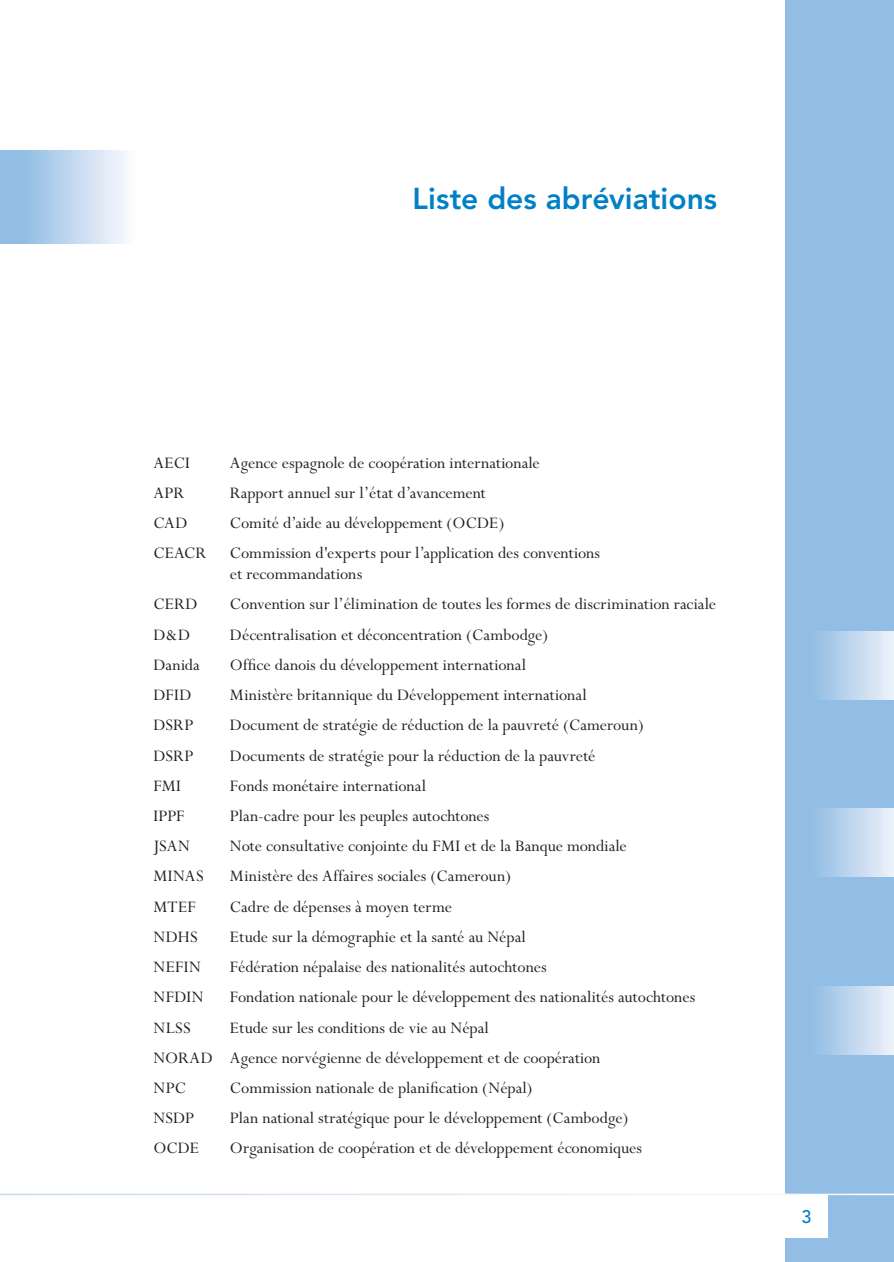
<style>
.page{position:relative;width:894px;height:1262px;background:#fff}
.page>*{position:absolute;margin:0;border:0;box-sizing:border-box;transform-origin:0 0}
.t1{font:800 30px "Avenir";color:#0081c6}
.t2{font:18px/30.2px "Perpetua";color:#231f20}
.t3{font:500 18px "Avenir";color:#0081c6}
</style>
<div class="page">
<div style="left:785px;top:0;width:108px;height:1261px;background:#92bde4"></div>
<div style="left:785px;top:808px;width:108px;height:68px;background:linear-gradient(to right,#80b3e0,#e7eef8)"></div>
<div style="left:785px;top:986px;width:108px;height:68px;background:linear-gradient(to right,#80b3e0,#e7eef8)"></div>
<div style="left:0;top:150px;width:151px;height:94px;background:linear-gradient(to right,#83b3e0,#fff)"></div>
<div style="left:785px;top:631px;width:108px;height:68px;background:linear-gradient(to right,#80b3e0,#e7eef8)"></div>
<div style="left:785px;top:1194px;width:42px;height:43px;background:#fff"></div>
<hr style="left:0;top:1193px;width:893px;height:2px;background:#fff">
<h1 class="t1" style="left:412px;top:181px;width:306px">Liste des abréviations</h1>
<p class="t2" style="left:153px;top:448px;width:38px">AECI</p>
<p class="t2" style="left:230px;top:448px;width:311px">Agence espagnole de coopération internationale</p>
<p class="t2" style="left:153px;top:478px;width:32px">APR</p>
<p class="t2" style="left:230px;top:478px;width:257px">Rapport annuel sur l’état d’avancement</p>
<p class="t2" style="left:153px;top:508px;width:36px">CAD</p>
<p class="t2" style="left:230px;top:508px;width:276px">Comité d’aide au développement (OCDE)</p>
<p class="t2" style="left:153px;top:538px;width:54px">CEACR</p>
<p class="t2" style="left:230px;top:543px;width:371px;line-height:21px">Commission d'experts pour l’application des conventions et recommandations</p>
<p class="t2" style="left:153px;top:590px;width:46px">CERD</p>
<p class="t2" style="left:230px;top:590px;width:487px">Convention sur l’élimination de toutes les formes de discrimination raciale</p>
<p class="t2" style="left:153px;top:620px;width:38px">D&amp;D</p>
<p class="t2" style="left:230px;top:620px;width:319px">Décentralisation et déconcentration (Cambodge)</p>
<p class="t2" style="left:153px;top:650px;width:48px">Danida</p>
<p class="t2" style="left:230px;top:650px;width:297px">Office danois du développement international</p>
<p class="t2" style="left:153px;top:680px;width:40px">DFID</p>
<p class="t2" style="left:230px;top:680px;width:358px">Ministère britannique du Développement international</p>
<p class="t2" style="left:153px;top:710px;width:42px">DSRP</p>
<p class="t2" style="left:230px;top:710px;width:415px">Document de stratégie de réduction de la pauvreté (Cameroun)</p>
<p class="t2" style="left:153px;top:741px;width:42px">DSRP</p>
<p class="t2" style="left:230px;top:741px;width:367px">Documents de stratégie pour la réduction de la pauvreté</p>
<p class="t2" style="left:153px;top:771px;width:29px">FMI</p>
<p class="t2" style="left:230px;top:771px;width:197px">Fonds monétaire international</p>
<p class="t2" style="left:153px;top:801px;width:33px">IPPF</p>
<p class="t2" style="left:230px;top:801px;width:261px">Plan-cadre pour les peuples autochtones</p>
<p class="t2" style="left:153px;top:831px;width:38px">JSAN</p>
<p class="t2" style="left:230px;top:831px;width:398px">Note consultative conjointe du FMI et de la Banque mondiale</p>
<p class="t2" style="left:153px;top:861px;width:52px">MINAS</p>
<p class="t2" style="left:230px;top:861px;width:282px">Ministère des Affaires sociales (Cameroun)</p>
<p class="t2" style="left:153px;top:892px;width:44px">MTEF</p>
<p class="t2" style="left:230px;top:892px;width:223px">Cadre de dépenses à moyen terme</p>
<p class="t2" style="left:153px;top:922px;width:46px">NDHS</p>
<p class="t2" style="left:230px;top:922px;width:297px">Etude sur la démographie et la santé au Népal</p>
<p class="t2" style="left:153px;top:952px;width:49px">NEFIN</p>
<p class="t2" style="left:230px;top:952px;width:318px">Fédération népalaise des nationalités autochtones</p>
<p class="t2" style="left:153px;top:982px;width:52px">NFDIN</p>
<p class="t2" style="left:230px;top:982px;width:466px">Fondation nationale pour le développement des nationalités autochtones</p>
<p class="t2" style="left:153px;top:1012px;width:39px">NLSS</p>
<p class="t2" style="left:153px;top:1012px;width:448px;text-indent:77px">Etude sur les conditions de vie au Népal<br>NORAD Agence norvégienne de développement et de coopération<br>NPC</p>
<p class="t2" style="left:230px;top:1073px;width:304px">Commission nationale de planification (Népal)</p>
<p class="t2" style="left:153px;top:1103px;width:42px">NSDP</p>
<p class="t2" style="left:230px;top:1103px;width:400px">Plan national stratégique pour le développement (Cambodge)</p>
<p class="t2" style="left:153px;top:1133px;width:47px">OCDE</p>
<p class="t2" style="left:230px;top:1133px;width:413px">Organisation de coopération et de développement économiques</p>
<p class="t3" style="left:801px;top:1206px;width:12px">3</p>
</div>
